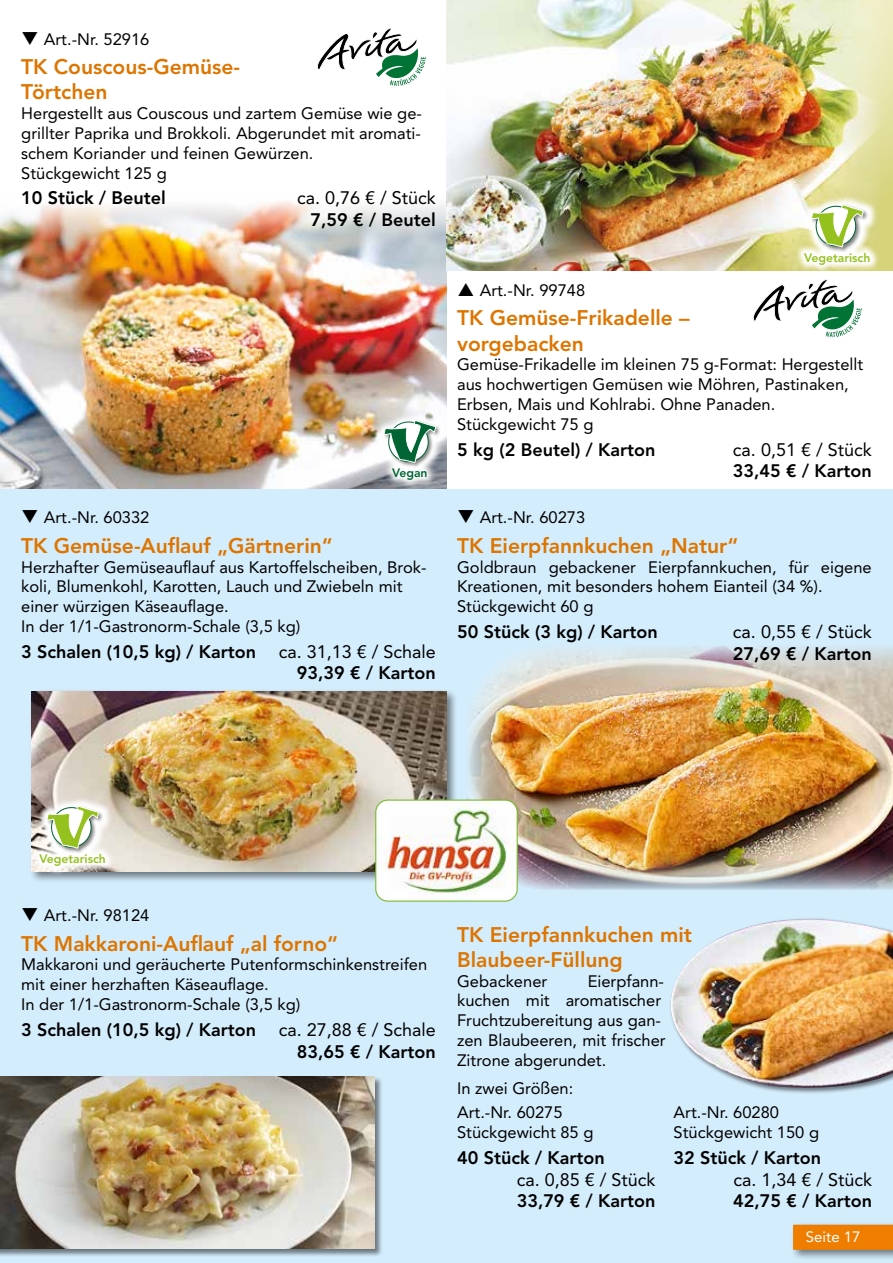
<style>
.page{position:relative;width:893px;height:1263px;background:#fff}
.page>*{position:absolute;margin:0;border:0;box-sizing:border-box;transform-origin:0 0}
.t1{font:800 21px/25.2px "Avenir LT Std";color:#dd7500}
.t2{font:800 18px "Avenir LT Std";color:#000}
.t3{font:18px "Avenir LT Std";color:#000}
.t4{font:16.5px/19.8px "Avenir LT Std";color:#000}
.t5{font:15px "Avenir LT Std";color:#fff}
.t6{font:800 12.15px "Avenir LT Std";color:#95c11f}
.t7{font:800 12.15px "Avenir LT Std";color:#006533}
</style>
<div class="page">
<img style="left:0;top:201px;width:446px;height:288px">
<div style="left:0;top:489px;width:893px;height:774px;background:#d4edfc"></div>
<div style="left:29px;top:689px;width:429px;height:194px;background:#000;opacity:.5"></div>
<img style="left:32px;top:692px;width:414px;height:180px">
<div style="left:0;top:1076px;width:383px;height:181px;background:#000;opacity:.5"></div>
<img style="left:0;top:1076px;width:374px;height:172px">
<img style="left:467px;top:646px;width:426px;height:244px">
<div style="left:790px;top:1221px;width:103px;height:40px;background:#000;opacity:.5"></div>
<div style="left:793px;top:1225px;width:100px;height:25px;background:#ef7d00"></div>
<img style="left:376px;top:800px;width:141px;height:100px">
<div style="left:375px;top:799px;width:143px;height:103px;border:1px solid #76b82a;border-radius:12px"></div>
<div style="left:669px;top:917px;width:224px;height:177px;background:#000;opacity:.5"></div>
<img style="left:669px;top:919px;width:224px;height:170px">
<svg style="left:317px;top:28px;width:109px;height:58px"></svg>
<svg style="left:753px;top:279px;width:109px;height:59px"></svg>
<img style="left:446px;top:0;width:443px;height:270px">
<svg style="left:374px;top:410px;width:73px;height:79px"></svg>
<div style="left:383px;top:419px;width:58px;height:49px;background:#000;opacity:.5"></div>
<svg style="left:384px;top:420px;width:52px;height:43px"></svg>
<svg style="left:794px;top:195px;width:86px;height:76px"></svg>
<div style="left:810px;top:204px;width:59px;height:49px;background:#000;opacity:.5"></div>
<svg style="left:811px;top:205px;width:52px;height:42px"></svg>
<svg style="left:30px;top:796px;width:85px;height:79px;background:#d3cfcb"></svg>
<div style="left:46px;top:805px;width:58px;height:49px;background:#000;opacity:.5"></div>
<svg style="left:47px;top:806px;width:52px;height:42px;background:#c9daa5"></svg>
<p class="t4" style="left:21px;top:29px;width:130px">❑ Art.-Nr. 52916</p>
<p class="t1" style="left:21px;top:54px;width:220px">TK Couscous-Gemüse-<br>Törtchen</p>
<p class="t4" style="left:21px;top:104px;width:402px">Hergestellt aus Couscous und zartem Gemüse wie ge&shy;grillter Paprika und Brokkoli. Abgerundet mit aromati&shy;schem Koriander und feinen Gewürzen.<br>Stückgewicht 125 g</p>
<p class="t2" style="left:21px;top:188px;width:146px">10 Stück / Beutel</p>
<p class="t3" style="left:297px;top:188px;width:140px">ca. 0,76 € / Stück</p>
<p class="t2" style="left:311px;top:209px;width:127px">7,59 € / Beutel</p>
<p class="t6" style="left:804px;top:250px;width:68px">Vegetarisch</p>
<p class="t4" style="left:480px;top:281px;width:107px">Art.-Nr. 99748</p>
<p class="t1" style="left:457px;top:306px;width:234px">TK Gemüse-Frikadelle – vorgebacken</p>
<p class="t4" style="left:457px;top:355px;width:408px">Gemüse-Frikadelle im kleinen 75 g-Format: Hergestellt aus hochwertigen Gemüsen wie Möhren, Pastinaken, Erbsen, Mais und Kohlrabi. Ohne Panaden.<br>Stückgewicht 75 g</p>
<p class="t2" style="left:457px;top:439px;width:200px">5 kg (2 Beutel) / Karton</p>
<p class="t3" style="left:733px;top:439px;width:140px">ca. 0,51 € / Stück</p>
<p class="t7" style="left:392px;top:466px;width:37px">Vegan</p>
<p class="t2" style="left:733px;top:460px;width:140px">33,45 € / Karton</p>
<p class="t4" style="left:21px;top:508px;width:130px">❑ Art.-Nr. 60332</p>
<p class="t1" style="left:21px;top:533px;width:313px">TK Gemüse-Auflauf „Gärtnerin“</p>
<p class="t4" style="left:21px;top:557px;width:407px">Herzhafter Gemüseauflauf aus Kartoffelscheiben, Brok&shy;koli, Blumenkohl, Karotten, Lauch und Zwiebeln mit einer würzigen Käseauflage.<br>In der 1/1-Gastronorm-Schale (3,5 kg)</p>
<p class="t2" style="left:21px;top:641px;width:236px">3 Schalen (10,5 kg) / Karton</p>
<p class="t3" style="left:279px;top:641px;width:159px">ca. 31,13 € / Schale</p>
<p class="t2" style="left:297px;top:662px;width:140px">93,39 € / Karton</p>
<p class="t4" style="left:457px;top:508px;width:130px">❑ Art.-Nr. 60273</p>
<p class="t1" style="left:457px;top:533px;width:283px">TK Eierpfannkuchen „Natur“</p>
<p class="t4" style="left:457px;top:557px;width:416px">Goldbraun gebackener Eierpfannkuchen, für eigene<br>Kreationen, mit besonders hohem Eianteil (34 %).<br>Stückgewicht 60 g</p>
<p class="t2" style="left:457px;top:621px;width:202px">50 Stück (3 kg) / Karton</p>
<p class="t3" style="left:733px;top:621px;width:140px">ca. 0,55 € / Stück</p>
<p class="t2" style="left:733px;top:643px;width:140px">27,69 € / Karton</p>
<p class="t6" style="left:40px;top:851px;width:68px">Vegetarisch</p>
<p class="t4" style="left:21px;top:906px;width:130px">❑ Art.-Nr. 98124</p>
<p class="t1" style="left:21px;top:931px;width:318px">TK Makkaroni-Auflauf „al forno“</p>
<p class="t4" style="left:21px;top:955px;width:408px">Makkaroni und geräucherte Putenformschinkenstreifen mit einer herzhaften Käseauflage.<br>In der 1/1-Gastronorm-Schale (3,5 kg)</p>
<p class="t2" style="left:21px;top:1019px;width:236px">3 Schalen (10,5 kg) / Karton</p>
<p class="t3" style="left:279px;top:1019px;width:159px">ca. 27,88 € / Schale</p>
<p class="t2" style="left:297px;top:1040px;width:140px">83,65 € / Karton</p>
<p class="t1" style="left:457px;top:922px;width:236px">TK Eierpfannkuchen mit<br>Blaubeer-Füllung</p>
<p class="t4" style="left:457px;top:971px;width:92px">Gebackener</p>
<p class="t4" style="left:457px;top:971px;width:210px;text-indent:131px">Eierpfann&shy;kuchen mit aromatischer<br>Fruchtzubereitung aus gan&shy;zen Blaubeeren, mit frischer<br>Zitrone abgerundet.</p>
<p class="t4" style="left:457px;top:1076px;width:118px;line-height:24.2px">In zwei Größen:<br>Art.-Nr. 60275</p>
<p class="t4" style="left:457px;top:1123px;width:138px">Stückgewicht 85 g</p>
<p class="t2" style="left:457px;top:1147px;width:149px">40 Stück / Karton</p>
<p class="t3" style="left:517px;top:1169px;width:140px">ca. 0,85 € / Stück</p>
<p class="t2" style="left:517px;top:1190px;width:140px">33,79 € / Karton</p>
<p class="t4" style="left:674px;top:1103px;width:147px">Art.-Nr. 60280<br>Stückgewicht 150 g</p>
<p class="t2" style="left:674px;top:1147px;width:149px">32 Stück / Karton</p>
<p class="t3" style="left:733px;top:1169px;width:140px">ca. 1,34 € / Stück</p>
<p class="t2" style="left:733px;top:1190px;width:140px">42,75 € / Karton</p>
<p class="t5" style="left:806px;top:1228px;width:56px">Seite 17</p>
</div>
